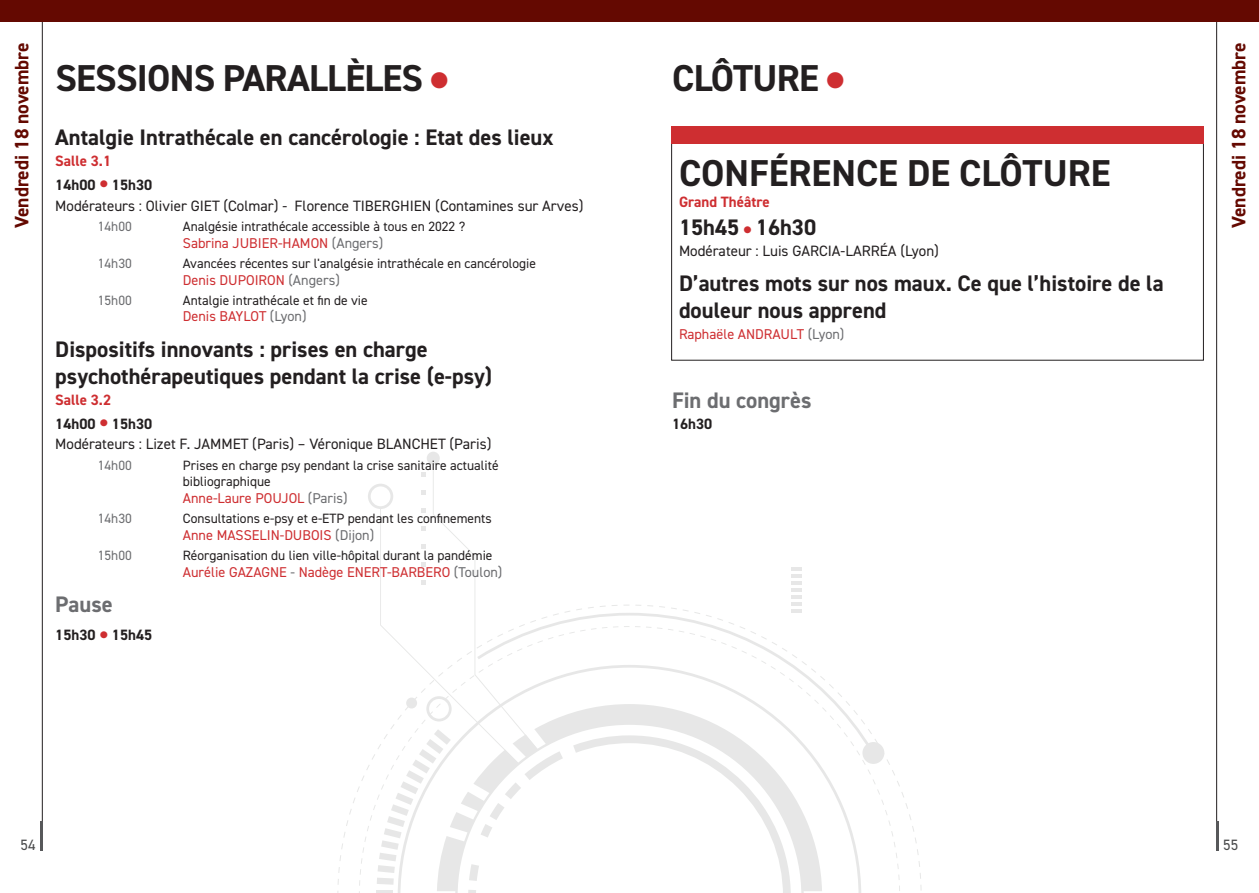
<style>
.page{position:relative;width:1259px;height:893px;background:#fff}
.page>*{position:absolute;margin:0;border:0;box-sizing:border-box;transform-origin:0 0}
.t1{font:700 37.5px "DIN2014";letter-spacing:-.02em;color:#231f20}
.t2{font:700 37.5px "DIN2014";color:#231f20}
.t3{font:700 22.5px/27px "DIN2014";color:#231f20}
.t4{font:700 22.5px "DIN2014";color:#6c6d70}
.t5{font:700 19.5px "DIN2014";color:#640901}
.t6{font:15px "DIN2014";color:#231f20}
.t7{font:700 15px/24px "DIN2014";color:#231f20}
.t8{font:700 15px "DIN2014";color:#ce2e31}
.t9{font:15px "DIN2014";color:#4b4c4d}
.t10{font:14.25px "DIN2014";color:#ce2e31}
.t11{font:13.5px/16.2px "DIN2014";color:#231f20}
.t12{font:13.5px "DIN2014";color:#6c6d70}
.s1{color:#ce2e31}
.s2{font-size:30px;color:#ce2e31}
.s3{color:#6c6d70}
</style>
<div class="page">
<hr style="left:1216px;top:0;width:1px;height:850px;background:#231f20">
<hr style="left:1216px;top:821px;width:3px;height:29px;background:#57585a">
<hr style="left:42px;top:0;width:1px;height:850px;background:#231f20">
<hr style="left:40px;top:821px;width:3px;height:29px;background:#57585a">
<div style="left:0;top:0;width:1259px;height:21px;background:#640901"></div>
<svg style="left:337px;top:605px;width:584px;height:288px"></svg>
<div style="left:427px;top:452px;width:13px;height:13px;background:#e7e7e7;border-radius:50%"></div>
<div style="left:862px;top:742px;width:22px;height:22px;background:#e7e7e7;border-radius:50%"></div>
<svg style="left:791px;top:567px;width:11px;height:45px"></svg>
<svg style="left:563px;top:704px;width:259px;height:187px"></svg>
<svg style="left:368px;top:465px;width:195px;height:428px"></svg>
<div style="left:671px;top:126px;width:532px;height:18px;background:#ce2e31"></div>
<h3 class="t5" style="left:9px;top:228px;width:187px;rotate:-90deg">Vendredi 18 novembre</h3>
<h3 class="t5" style="left:1225px;top:228px;width:187px;rotate:-90deg">Vendredi 18 novembre</h3>
<h1 class="t1" style="left:672px;top:53px;width:173px">CLÔTURE <span class="s1">●</span></h1>
<h1 class="t1" style="left:55px;top:53px;width:394px">SESSIONS PARALLÈLES <span class="s1">●</span></h1>
<h2 class="t3" style="left:55px;top:124px;width:500px">Antalgie Intrathécale en cancérologie : Etat des lieux</h2>
<p class="t7" style="left:55px;top:148px;width:98px"><span class="s1">Salle 3.1<br></span>14h00 <span class="s2">•</span> 15h30</p>
<p class="t6" style="left:55px;top:196px;width:530px">Modérateurs : Olivier GIET (Colmar) - Florence TIBERGHIEN (Contamines sur Arves)</p>
<p class="t12" style="left:98px;top:218px;width:36px">14h00</p>
<p class="t11" style="left:183px;top:218px;width:284px">Analgésie intrathécale accessible à tous en 2022 ?</p>
<p class="t10" style="left:183px;top:234px;width:202px">Sabrina JUBIER-HAMON <span class="s3">(Angers)</span></p>
<p class="t12" style="left:98px;top:255px;width:36px">14h30</p>
<p class="t11" style="left:183px;top:255px;width:355px">Avancées récentes sur l'analgésie intrathécale en cancérologie</p>
<p class="t10" style="left:183px;top:271px;width:158px">Denis DUPOIRON <span class="s3">(Angers)</span></p>
<p class="t12" style="left:98px;top:292px;width:36px">15h00</p>
<p class="t11" style="left:183px;top:292px;width:186px">Antalgie intrathécale et fin de vie</p>
<p class="t10" style="left:183px;top:308px;width:125px">Denis BAYLOT <span class="s3">(Lyon)</span></p>
<h2 class="t3" style="left:55px;top:335px;width:438px">Dispositifs innovants : prises en charge psychothérapeutiques pendant la crise (e-psy)</h2>
<p class="t7" style="left:55px;top:387px;width:98px"><span class="s1">Salle 3.2<br></span>14h00 <span class="s2">•</span> 15h30</p>
<p class="t6" style="left:55px;top:435px;width:437px">Modérateurs : Lizet F. JAMMET (Paris) – Véronique BLANCHET (Paris)</p>
<p class="t12" style="left:98px;top:457px;width:36px">14h00</p>
<p class="t11" style="left:183px;top:457px;width:317px">Prises en charge psy pendant la crise sanitaire actualité bibliographique</p>
<p class="t10" style="left:183px;top:489px;width:166px">Anne-Laure POUJOL <span class="s3">(Paris)</span></p>
<p class="t12" style="left:98px;top:510px;width:36px">14h30</p>
<p class="t11" style="left:183px;top:510px;width:310px">Consultations e-psy et e-ETP pendant les confinements</p>
<p class="t10" style="left:183px;top:526px;width:193px">Anne MASSELIN-DUBOIS <span class="s3">(Dijon)</span></p>
<p class="t12" style="left:98px;top:547px;width:36px">15h00</p>
<p class="t11" style="left:183px;top:547px;width:311px">Réorganisation du lien ville-hôpital durant la pandémie</p>
<p class="t10" style="left:183px;top:563px;width:321px">Aurélie GAZAGNE <span class="s3">-</span> Nadège ENERT-BARBERO <span class="s3">(Toulon)</span></p>
<h2 class="t4" style="left:55px;top:589px;width:59px">Pause</h2>
<p class="t7" style="left:55px;top:623px;width:98px">15h30 <span class="s2">•</span> 15h45</p>
<h1 class="t2" style="left:679px;top:148px;width:433px">CONFÉRENCE DE CLÔTURE</h1>
<p class="t8" style="left:679px;top:192px;width:92px">Grand Théâtre</p>
<h2 class="t3" style="left:679px;top:214px;width:139px">15h45 <span class="s2">•</span> 16h30</h2>
<p class="t6" style="left:679px;top:241px;width:261px">Modérateur : Luis GARCIA-LARRÉA (Lyon)</p>
<h2 class="t3" style="left:679px;top:270px;width:486px">D’autres mots sur nos maux. Ce que l’histoire de la douleur nous apprend</h2>
<p class="t10" style="left:679px;top:325px;width:167px">Raphaële ANDRAULT <span class="s3">(Lyon)</span></p>
<h2 class="t4" style="left:672px;top:385px;width:141px">Fin du congrès</h2>
<p class="t7" style="left:672px;top:411px;width:42px">16h30</p>
<p class="t9" style="left:21px;top:836px;width:16px">54</p>
<p class="t9" style="left:1223px;top:836px;width:16px">55</p>
</div>
